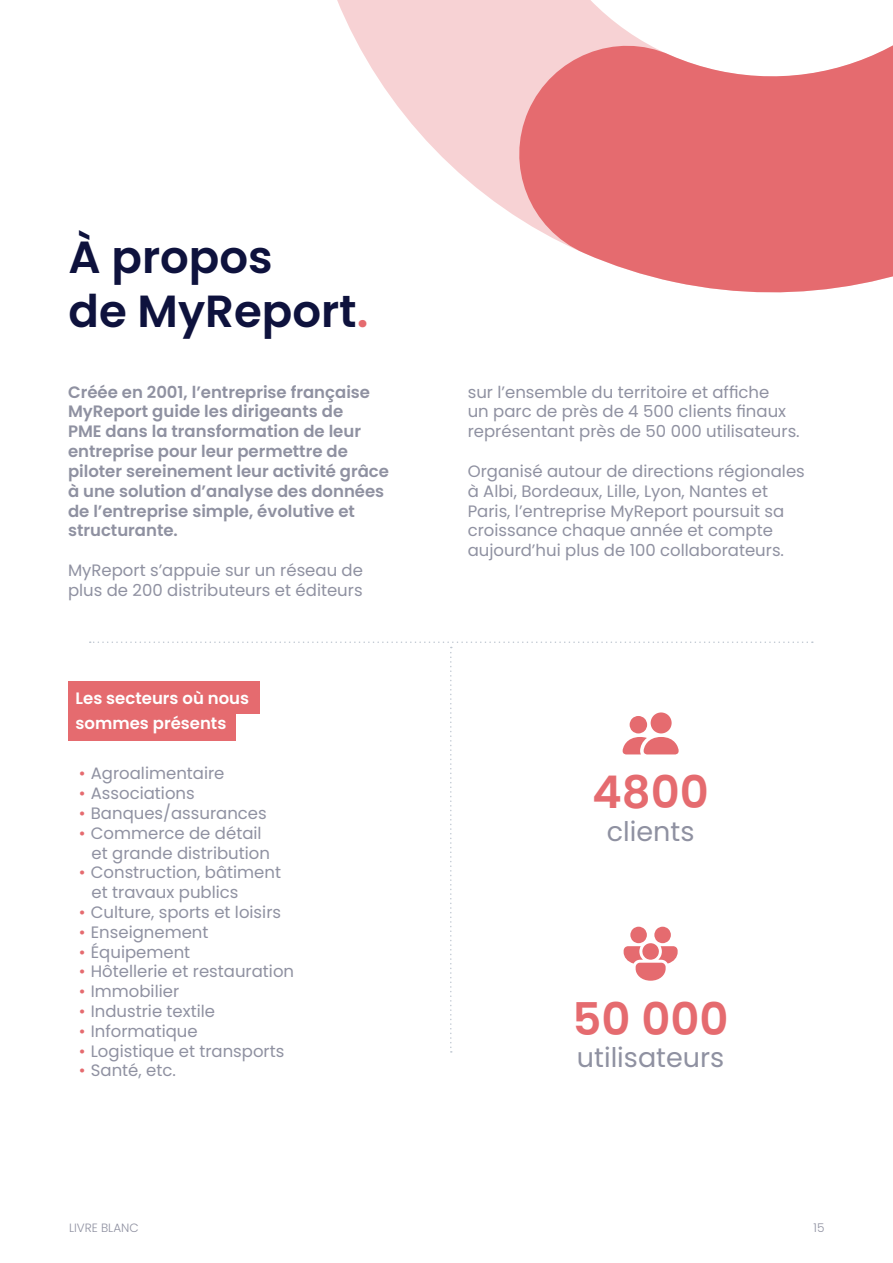
<style>
.page{position:relative;width:893px;height:1263px;background:#fff}
.page>*{position:absolute;margin:0;border:0;box-sizing:border-box;transform-origin:0 0}
.t1{font:600 45px/54px "Poppins";color:#0e123d}
.t2{font:600 45px "Poppins";color:#e56b6f}
.t3{font:27px "Poppins";color:#8f91a1}
.t4{font:16.5px/19.8px "Poppins";color:#8f91a1}
.t5{font:600 16.5px/19.8px "Poppins";color:#8f91a1}
.t6{font:600 16.5px/25.5px "Poppins";color:#fff}
.t7{font:300 12px "Poppins";color:#8f91a1}
.s1{color:#e56b6f}
</style>
<div class="page">
<div style="left:69px;top:681px;width:191px;height:33px;background:#e56b6f"></div>
<div style="left:69px;top:708px;width:167px;height:33px;background:#e56b6f"></div>
<svg style="left:90px;top:641px;width:723px;height:412px"></svg>
<svg style="left:337px;top:0;width:167px;height:208px;fill:#f7d2d4"></svg>
<svg style="left:504px;top:0;width:389px;height:293px;fill:#e56b6f"></svg>
<h1 class="t1" style="left:69px;top:230px;width:301px">À propos<br>de MyReport<span class="s1">.</span></h1>
<p class="t5" style="left:68px;top:382px;width:322px">Créée en 2001, l’entreprise française MyReport guide les dirigeants de<br>PME dans la transformation de leur entreprise pour leur permettre de piloter sereinement leur activité grâce à une solution d’analyse des données de l’entreprise simple, évolutive et structurante.</p>
<p class="t4" style="left:68px;top:560px;width:296px">MyReport s’appuie sur un réseau de plus de 200 distributeurs et éditeurs</p>
<p class="t6" style="left:76px;top:685px;width:175px">Les secteurs où nous sommes présents</p>
<p class="t4" style="left:79px;top:764px;width:147px"><span class="s1">•</span> Agroalimentaire</p>
<p class="t4" style="left:79px;top:783px;width:117px"><span class="s1">•</span> Associations</p>
<p class="t4" style="left:79px;top:803px;width:189px"><span class="s1">•</span> Banques/assurances</p>
<p class="t4" style="left:92px;top:823px;width:180px;text-indent:-13px"><span class="s1">•</span> Commerce de détail et grande distribution</p>
<p class="t4" style="left:92px;top:863px;width:191px;text-indent:-13px"><span class="s1">•</span> Construction, bâtiment et travaux publics</p>
<p class="t4" style="left:79px;top:902px;width:204px"><span class="s1">•</span> Culture, sports et loisirs</p>
<p class="t4" style="left:79px;top:922px;width:131px"><span class="s1">•</span> Enseignement</p>
<p class="t4" style="left:79px;top:942px;width:113px"><span class="s1">•</span> Équipement</p>
<p class="t4" style="left:79px;top:962px;width:217px"><span class="s1">•</span> Hôtellerie et restauration</p>
<p class="t4" style="left:79px;top:981px;width:102px"><span class="s1">•</span> Immobilier</p>
<p class="t4" style="left:79px;top:1001px;width:138px"><span class="s1">•</span> Industrie textile</p>
<p class="t4" style="left:79px;top:1021px;width:120px"><span class="s1">•</span> Informatique</p>
<p class="t4" style="left:79px;top:1041px;width:207px"><span class="s1">•</span> Logistique et transports</p>
<p class="t4" style="left:79px;top:1061px;width:99px"><span class="s1">•</span> Santé, etc.</p>
<p class="t4" style="left:468px;top:382px;width:333px">sur l’ensemble du territoire et affiche<br>un parc de près de 4 500 clients finaux représentant près de 50 000 utilisateurs.</p>
<p class="t4" style="left:468px;top:461px;width:339px">Organisé autour de directions régionales à Albi, Bordeaux, Lille, Lyon, Nantes et Paris, l’entreprise MyReport poursuit sa croissance chaque année et compte aujourd’hui plus de 100 collaborateurs.</p>
<h1 class="t2" style="left:592px;top:767px;width:118px">4800</h1>
<h2 class="t3" style="left:607px;top:816px;width:89px">clients</h2>
<h1 class="t2" style="left:573px;top:993px;width:157px">50 000</h1>
<h2 class="t3" style="left:577px;top:1042px;width:149px">utilisateurs</h2>
<p class="t7" style="left:69px;top:1221px;width:71px">LIVRE BLANC</p>
<p class="t7" style="left:813px;top:1221px;width:12px">15</p>
</div>
